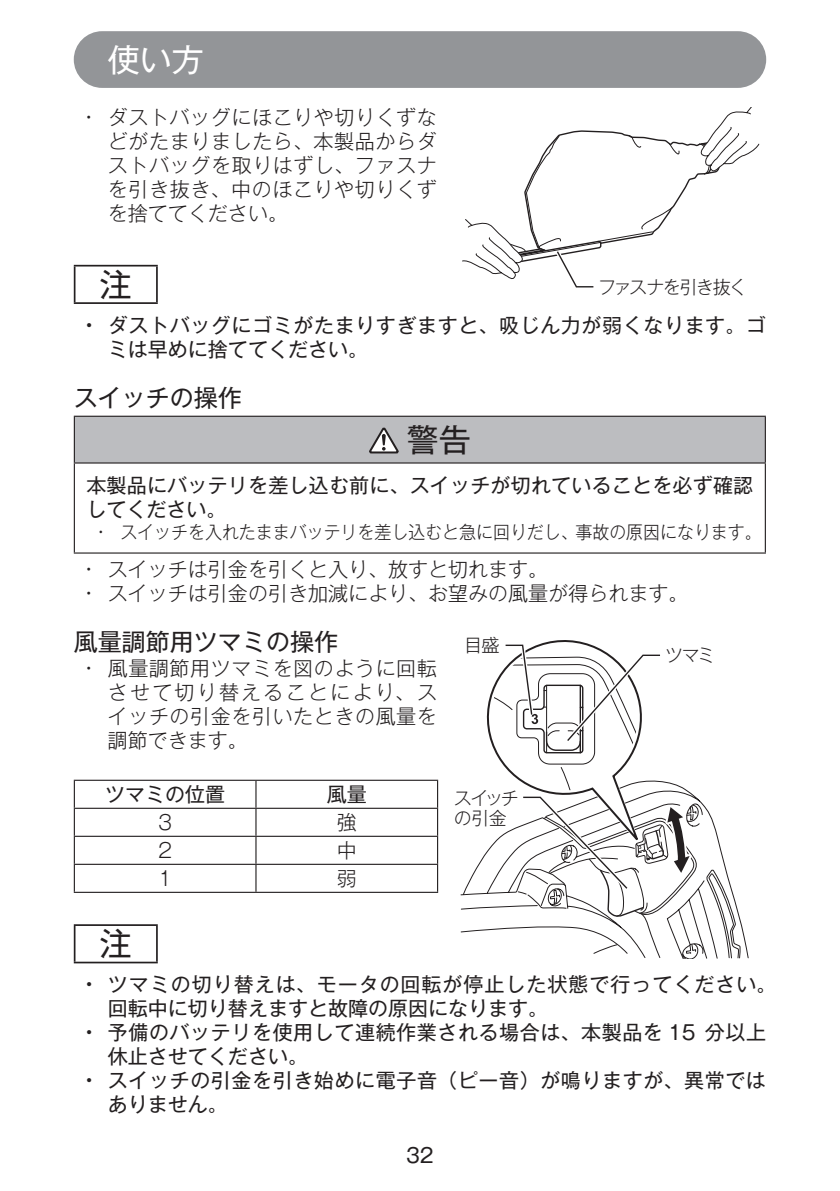
<style>
.page{position:relative;width:840px;height:1191px;background:#fff}
.page>*{position:absolute;margin:0;border:0;box-sizing:border-box;transform-origin:0 0}
.t1{font:32px "Gothic MB101 Pro";color:#231f20}
.t2{font:32px "Gothic MB101 Pro";color:#fff}
.t3{font:24px "Gothic MB101 Pro";color:#231f20}
.t4{font:20px/24px "Gothic MB101 Pro";letter-spacing:.03em;color:#231f20}
.t5{font:300 20px/24px "Gothic MB101 Pro";letter-spacing:.03em;color:#231f20;text-align:justify}
.t6{font:20px/24px "Gothic MB101 Pro";letter-spacing:.05em;color:#231f20}
.t7{font:300 20px "Gothic MB101 Pro";color:#231f20}
.t8{font:20px/24px "Gothic MB101 Pro";letter-spacing:.01em;color:#231f20}
.t9{font:300 18px "Gothic MB101 Pro";color:#231f20;scale:.94 1}
.t10{font:18px/20px "Gothic MB101 Pro Light 90 msp RKSJ H";letter-spacing:-.075em;color:#231f20}
.t11{font:18px "Gothic MB101 Pro Light 90 msp RKSJ H";letter-spacing:-.1em;color:#231f20}
.s1{font-weight:500}
</style>
<div class="page">
<div style="left:74px;top:31px;width:691px;height:57px;background:#939598;border-radius:28px"></div>
<hr style="left:74px;top:265px;width:84px;height:1px;background:#231f20">
<hr style="left:74px;top:266px;width:1px;height:36px;background:#231f20">
<hr style="left:156px;top:266px;width:2px;height:36px;background:#231f20">
<hr style="left:74px;top:302px;width:84px;height:2px;background:#231f20">
<div style="left:74px;top:416px;width:690px;height:47px;background:#bcbdc0"></div>
<hr style="left:74px;top:463px;width:1px;height:89px;background:#231f20">
<hr style="left:764px;top:463px;width:1px;height:89px;background:#231f20">
<hr style="left:74px;top:416px;width:691px;height:1px;background:#231f20">
<hr style="left:74px;top:417px;width:1px;height:45px;background:#231f20">
<hr style="left:764px;top:417px;width:1px;height:45px;background:#231f20">
<hr style="left:74px;top:462px;width:691px;height:1px;background:#231f20">
<hr style="left:74px;top:552px;width:691px;height:1px;background:#231f20">
<svg style="left:369px;top:427px;width:29px;height:26px"></svg>
<hr style="left:74px;top:779px;width:182px;height:2px;background:#231f20">
<hr style="left:256px;top:779px;width:182px;height:2px;background:#231f20">
<svg style="left:74px;top:781px;width:1px;height:110px"></svg>
<svg style="left:437px;top:781px;width:1px;height:110px"></svg>
<hr style="left:74px;top:891px;width:182px;height:2px;background:#231f20">
<hr style="left:256px;top:891px;width:182px;height:2px;background:#231f20">
<hr style="left:74px;top:807px;width:182px;height:2px;background:#231f20">
<hr style="left:256px;top:807px;width:182px;height:2px;background:#231f20">
<hr style="left:74px;top:835px;width:182px;height:2px;background:#231f20">
<hr style="left:256px;top:835px;width:182px;height:2px;background:#231f20">
<hr style="left:74px;top:863px;width:182px;height:2px;background:#231f20">
<hr style="left:256px;top:863px;width:182px;height:2px;background:#231f20">
<svg style="left:255px;top:781px;width:1px;height:110px"></svg>
<hr style="left:74px;top:924px;width:84px;height:2px;background:#231f20">
<hr style="left:74px;top:926px;width:1px;height:35px;background:#231f20">
<hr style="left:156px;top:926px;width:2px;height:35px;background:#231f20">
<hr style="left:74px;top:961px;width:84px;height:2px;background:#231f20">
<svg style="left:462px;top:108px;width:297px;height:180px"></svg>
<svg style="left:460px;top:866px;width:288px;height:92px"></svg>
<svg style="left:477px;top:640px;width:263px;height:318px"></svg>
<h1 class="t2" style="left:108px;top:33px;width:97px">使い方</h1>
<p class="t5" style="left:108px;top:103px;width:330px;text-indent:-23px">• ダストバッグにほこりや切りくずなどがたまりましたら、本製品からダストバッグを取りはずし、ファスナを引き抜き、中のほこりや切りくずを捨ててください。</p>
<h1 class="t1" style="left:100px;top:258px;width:33px">注</h1>
<p class="t4" style="left:108px;top:310px;width:659px;text-indent:-23px"><span class="s1">•</span> ダストバッグにゴミがたまりすぎますと、吸じん力が弱くなります。ゴミは早めに捨ててください。</p>
<p class="t3" style="left:74px;top:378px;width:169px">スイッチの操作</p>
<h1 class="t1" style="left:406px;top:413px;width:65px">警告</h1>
<p class="t8" style="left:86px;top:470px;width:668px">本製品にバッテリを差し込む前に、スイッチが切れていることを必ず確認してください。</p>
<p class="t9" style="left:98px;top:517px;width:707px">• スイッチを入れたままバッテリを差し込むと急に回りだし、事故の原因になります。</p>
<p class="t7" style="left:85px;top:552px;width:464px">• スイッチは引金を引くと入り、放すと切れます。</p>
<p class="t7" style="left:85px;top:576px;width:604px">• スイッチは引金の引き加減により、お望みの風量が得られます。</p>
<p class="t3" style="left:74px;top:622px;width:265px">風量調節用ツマミの操作</p>
<p class="t5" style="left:108px;top:653px;width:330px;text-indent:-23px">• 風量調節用ツマミを図のように回転させて切り替えることにより、スイッチの引金を引いたときの風量を調節できます。</p>
<p class="t4" style="left:105px;top:779px;width:121px">ツマミの位置</p>
<p class="t4" style="left:326px;top:779px;width:41px">風量</p>
<p class="t5" style="left:155px;top:807px;width:21px">３</p>
<p class="t5" style="left:336px;top:807px;width:21px">強</p>
<p class="t5" style="left:155px;top:835px;width:21px">２</p>
<p class="t5" style="left:336px;top:835px;width:21px">中</p>
<p class="t5" style="left:155px;top:863px;width:21px">１</p>
<p class="t5" style="left:336px;top:863px;width:21px">弱</p>
<p class="t11" style="left:597px;top:272px;width:150px">ファスナを引き抜く</p>
<p class="t10" style="left:464px;top:632px;width:37px">目盛</p>
<p class="t10" style="left:664px;top:642px;width:52px">ツマミ</p>
<p class="t10" style="left:453px;top:786px;width:66px">スイッチの引金</p>
<h1 class="t1" style="left:100px;top:917px;width:33px">注</h1>
<p class="t6" style="left:108px;top:970px;width:669px;text-indent:-23px"><span class="s1">•</span> ツマミの切り替えは、モータの回転が停止した状態で行ってください。回転中に切り替えますと故障の原因になります。</p>
<p class="t4" style="left:108px;top:1018px;width:659px;text-indent:-23px"><span class="s1">•</span> 予備のバッテリを使用して連続作業される場合は、本製品を 15 分以上休止させてください。</p>
<p class="t4" style="left:108px;top:1066px;width:659px;text-indent:-23px"><span class="s1">•</span> スイッチの引金を引き始めに電子音（ピー音）が鳴りますが、異常ではありません。</p>
<p class="t4" style="left:406px;top:1140px;width:29px">32</p>
</div>
